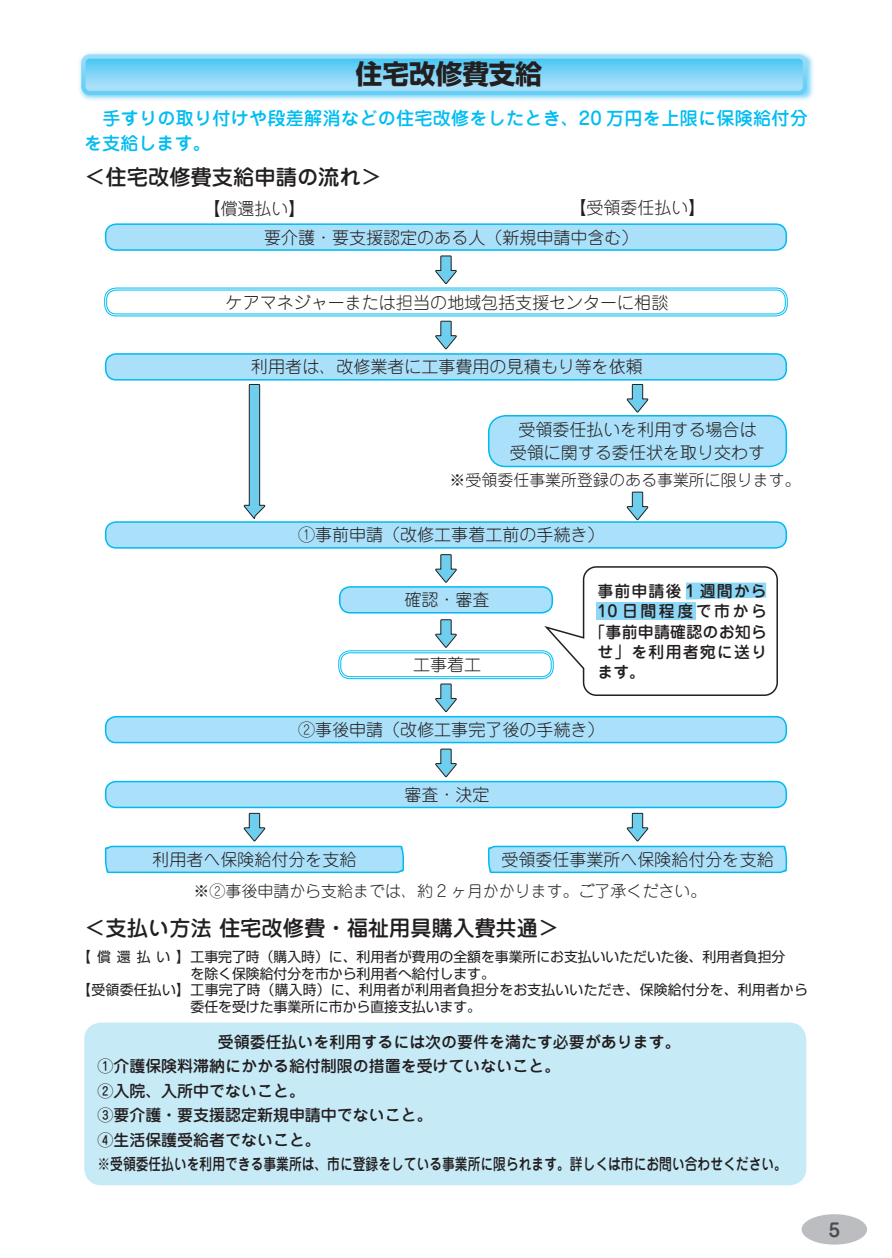
<style>
.page{position:relative;width:892px;height:1258px;background:#fff}
.page>*{position:absolute;margin:0;border:0;box-sizing:border-box;transform-origin:0 0}
.t1{font:700 26.55px "Shin Go Pro";color:#231f20}
.t2{font:500 21.3px "Jun 34 Pro";color:#231f20}
.t3{font:500 18px/25.5px "Jun 34 Pro";letter-spacing:.015em;color:#01bdf2}
.t4{font:700 18px "Shin M Go Pro De";color:#4b4c4d}
.t5{font:300 16.95px/23.4px "Jun 101 Pro";color:#231f20;text-align:center}
.t6{font:500 15.9px/24.5px "Jun 34 Pro";color:#231f20}
.t7{font:300 15.9px "Jun 101 Pro";color:#231f20}
.t8{font:500 15.9px "Jun 34 Pro";letter-spacing:.065em;color:#231f20}
.t9{font:500 15.9px "Jun 34 Pro";letter-spacing:.155em;color:#231f20}
.t10{font:500 15.9px "Jun 34 Pro";letter-spacing:.07em;color:#231f20}
.t11{font:13.8px "Shin Go Pro";color:#231f20}
</style>
<div class="page">
<div style="left:801px;top:1213px;width:65px;height:31px;background:#bcbdc0;border-radius:50%"></div>
<img style="left:79px;top:52px;width:735px;height:49px">
<svg style="left:81px;top:54px;width:725px;height:41px"></svg>
<div style="left:84px;top:1022px;width:721px;height:162px;background:#c7eaf7;border-radius:17px"></div>
<div style="left:106px;top:224px;width:680px;height:26px;background:#aae0f9;border-radius:10px"></div>
<div style="left:105px;top:223px;width:681px;height:28px;border:2px solid #00baf1;border-radius:10px"></div>
<svg style="left:435px;top:255px;width:22px;height:29px"></svg>
<svg style="left:435px;top:320px;width:22px;height:30px"></svg>
<svg style="left:435px;top:554px;width:22px;height:29px"></svg>
<svg style="left:435px;top:619px;width:22px;height:29px"></svg>
<svg style="left:435px;top:683px;width:22px;height:29px"></svg>
<svg style="left:435px;top:748px;width:22px;height:29px"></svg>
<svg style="left:626px;top:384px;width:22px;height:29px"></svg>
<svg style="left:626px;top:491px;width:22px;height:29px"></svg>
<svg style="left:243px;top:384px;width:22px;height:135px"></svg>
<svg style="left:541px;top:566px;width:237px;height:130px"></svg>
<div style="left:595px;top:602px;width:100px;height:17px;background:#8dd7f7"></div>
<div style="left:104px;top:287px;width:683px;height:29px;border:1px solid #00baf1;border-radius:12px"></div>
<div style="left:106px;top:289px;width:679px;height:25px;border:1px solid #00baf1;border-radius:9px"></div>
<div style="left:106px;top:354px;width:680px;height:26px;background:#aae0f9;border-radius:10px"></div>
<div style="left:105px;top:353px;width:681px;height:27px;border:2px solid #00baf1;border-radius:10px"></div>
<div style="left:488px;top:415px;width:298px;height:51px;background:#aae0f9;border-radius:17px"></div>
<div style="left:488px;top:415px;width:298px;height:52px;border:2px solid #00baf1;border-radius:17px"></div>
<div style="left:106px;top:522px;width:680px;height:26px;background:#aae0f9;border-radius:10px"></div>
<div style="left:105px;top:521px;width:681px;height:27px;border:2px solid #00baf1;border-radius:10px"></div>
<div style="left:339px;top:587px;width:213px;height:25px;background:#aae0f9;border-radius:10px"></div>
<div style="left:339px;top:586px;width:213px;height:27px;border:2px solid #00baf1;border-radius:10px"></div>
<div style="left:338px;top:650px;width:215px;height:29px;border:1px solid #00baf1;border-radius:12px"></div>
<div style="left:340px;top:652px;width:211px;height:25px;border:1px solid #00baf1;border-radius:9px"></div>
<div style="left:106px;top:716px;width:680px;height:26px;background:#aae0f9;border-radius:10px"></div>
<div style="left:105px;top:715px;width:681px;height:28px;border:2px solid #00baf1;border-radius:10px"></div>
<div style="left:106px;top:781px;width:680px;height:26px;background:#aae0f9;border-radius:10px"></div>
<div style="left:105px;top:780px;width:681px;height:28px;border:2px solid #00baf1;border-radius:10px"></div>
<svg style="left:104px;top:812px;width:300px;height:62px"></svg>
<svg style="left:488px;top:812px;width:299px;height:62px"></svg>
<h1 class="t1" style="left:356px;top:53px;width:188px">住宅改修費支給</h1>
<p class="t3" style="left:84px;top:103px;width:724px">　手すりの取り付けや段差解消などの住宅改修をしたとき、20 万円を上限に保険給付分を支給します。</p>
<p class="t2" style="left:84px;top:160px;width:299px">＜住宅改修費支給申請の流れ＞</p>
<p class="t5" style="left:203px;top:195px;width:104px">【償還払い】</p>
<p class="t5" style="left:569px;top:193px;width:138px">【受領委任払い】</p>
<p class="t5" style="left:264px;top:223px;width:376px">要介護・要支援認定のある人（新規申請中含む）</p>
<p class="t5" style="left:226px;top:288px;width:444px">ケアマネジャーまたは担当の地域包括支援センターに相談</p>
<p class="t5" style="left:251px;top:353px;width:393px">利用者は、改修業者に工事費用の見積もり等を依頼</p>
<p class="t5" style="left:509px;top:416px;width:257px">受領委任払いを利用する場合は受領に関する委任状を取り交わす</p>
<p class="t7" style="left:449px;top:467px;width:352px">※受領委任事業所登録のある事業所に限ります。</p>
<p class="t5" style="left:298px;top:521px;width:308px">①事前申請（改修工事着工前の手続き）</p>
<p class="t5" style="left:404px;top:586px;width:87px">確認・審査</p>
<p class="t5" style="left:413px;top:651px;width:70px">工事着工</p>
<p class="t8" style="left:597px;top:578px;width:171px">事前申請後 1 週間から</p>
<p class="t9" style="left:597px;top:598px;width:171px">10 日間程度で市から</p>
<p class="t6" style="left:589px;top:617px;width:179px">「事前申請確認のお知ら</p>
<p class="t10" style="left:597px;top:639px;width:171px">せ」を利用者宛に送り</p>
<p class="t6" style="left:597px;top:658px;width:49px">ます。</p>
<p class="t5" style="left:298px;top:716px;width:308px">②事後申請（改修工事完了後の手続き）</p>
<p class="t5" style="left:404px;top:780px;width:87px">審査・決定</p>
<p class="t5" style="left:152px;top:845px;width:206px">利用者へ保険給付分を支給</p>
<p class="t5" style="left:501px;top:845px;width:274px">受領委任事業所へ保険給付分を支給</p>
<p class="t7" style="left:193px;top:878px;width:514px">※②事後申請から支給までは、約 2 ヶ月かかります。ご了承ください。</p>
<p class="t2" style="left:84px;top:910px;width:476px">＜支払い方法 住宅改修費・福祉用具購入費共通＞</p>
<p class="t11" style="left:77px;top:945px;width:709px">【償還払い】工事完了時（購入時）に、利用者が費用の全額を事業所にお支払いいただいた後、利用者負担分</p>
<p class="t11" style="left:77px;top:978px;width:731px">【受領委任払い】工事完了時（購入時）に、利用者が利用者負担分をお支払いいただき、保険給付分を、利用者から</p>
<p class="t11" style="left:190px;top:961px;width:306px">を除く保険給付分を市から利用者へ給付します。</p>
<p class="t11" style="left:190px;top:994px;width:292px">委任を受けた事業所に市から直接支払います。</p>
<p class="t6" style="left:97px;top:1027px;width:690px;text-indent:120px">受領委任払いを利用するには次の要件を満たす必要があります。<br>①介護保険料滞納にかかる給付制限の措置を受けていないこと。<br>②入院、入所中でないこと。<br>③要介護・要支援認定新規申請中でないこと。<br>④生活保護受給者でないこと。<br>※受領委任払いを利用できる事業所は、市に登録をしている事業所に限られます。詳しくは市にお問い合わせください。</p>
<p class="t4" style="left:828px;top:1214px;width:13px">5</p>
</div>
